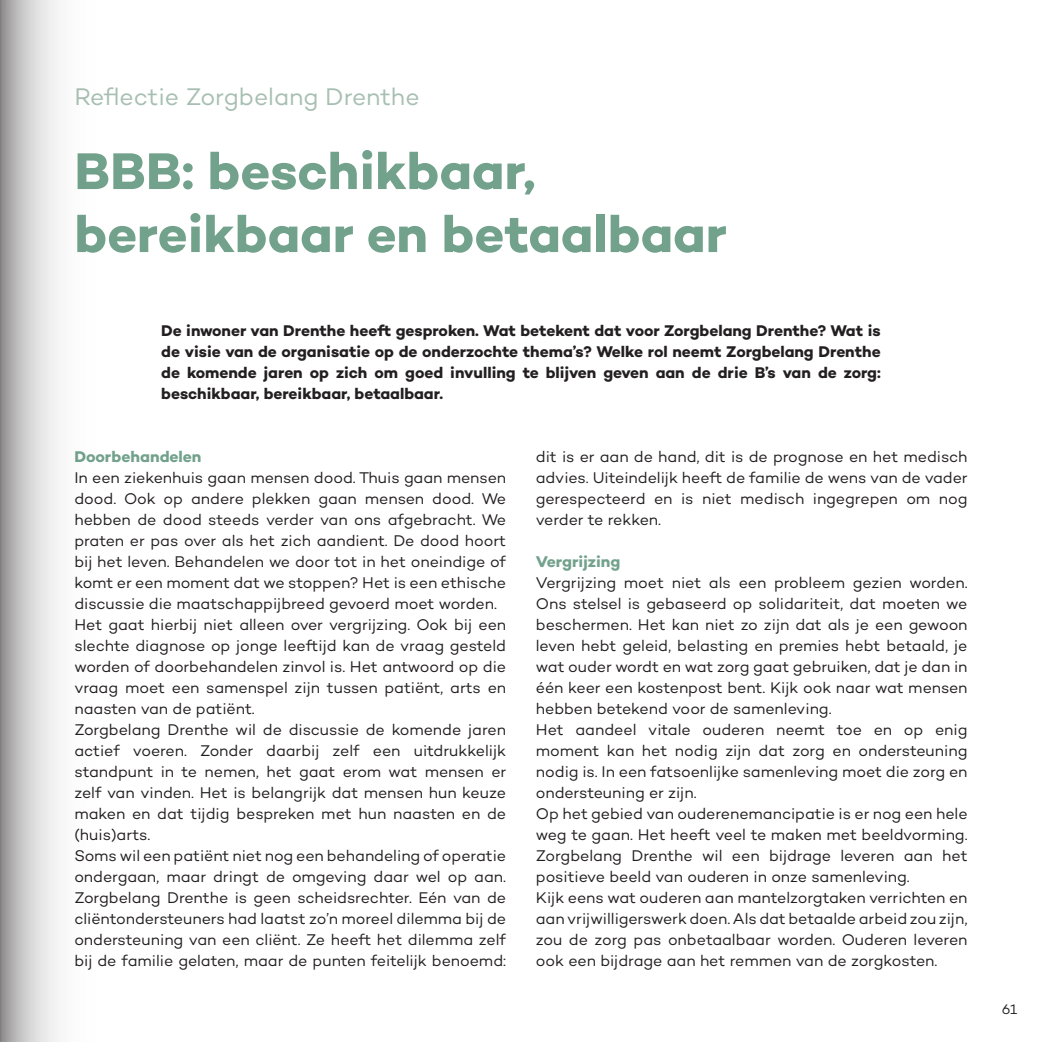
<style>
.page{position:relative;width:1042px;height:1042px;background:#fff}
.page>*{position:absolute;margin:0;border:0;box-sizing:border-box;transform-origin:0 0}
.t1{font:700 52.5px/63px "Campton";color:#72a18c}
.t2{font:24.5px "Campton";letter-spacing:-.005em;color:#a7bfb2}
.t3{font:15.75px/21px "Campton";letter-spacing:-.005em;color:#231f20}
.t4{font:700 15.75px/21px "Campton";color:#231f20;text-align:justify}
.t5{font:700 15.75px "Campton";color:#72a18c}
.t6{font:14px "Campton";color:#231f20}
</style>
<div class="page">
<svg style="left:0;top:0;width:58px;height:1042px"></svg>
<h2 class="t2" style="left:74px;top:81px;width:347px">Reflectie Zorgbelang Drenthe</h2>
<h1 class="t1" style="left:74px;top:139px;width:654px">BBB: beschikbaar, bereikbaar en betaalbaar</h1>
<p class="t4" style="left:161px;top:320px;width:721px">De inwoner van Drenthe heeft gesproken. Wat betekent dat voor Zorgbelang Drenthe? Wat is de visie van de organisatie op de onderzochte thema’s? Welke rol neemt Zorgbelang Drenthe de komende jaren op zich om goed invulling te blijven geven aan de drie B’s van de zorg: beschikbaar, bereikbaar, betaalbaar.</p>
<p class="t5" style="left:74px;top:447px;width:129px">Doorbehandelen</p>
<p class="t3" style="left:74px;top:467px;width:433px">In een ziekenhuis gaan mensen dood. Thuis gaan mensen dood. Ook op andere plekken gaan mensen dood. We hebben de dood steeds verder van ons afgebracht. We praten er pas over als het zich aandient. De dood hoort bij het leven. Behandelen we door tot in het oneindige of komt er een moment dat we stoppen? Het is een ethische discussie die maatschappijbreed gevoerd moet worden.<br>Het gaat hierbij niet alleen over vergrijzing. Ook bij een slechte diagnose op jonge leeftijd kan de vraag gesteld worden of doorbehandelen zinvol is. Het antwoord op die vraag moet een samenspel zijn tussen patiënt, arts en naasten van de patiënt.<br>Zorgbelang Drenthe wil de discussie de komende jaren actief voeren. Zonder daarbij zelf een uitdrukkelijk standpunt in te nemen, het gaat erom wat mensen er zelf van vinden. Het is belangrijk dat mensen hun keuze maken en dat tijdig bespreken met hun naasten en de (huis)arts.<br>Soms wil een patiënt niet nog een behandeling of operatie ondergaan, maar dringt de omgeving daar wel op aan.<br>Zorgbelang Drenthe is geen scheidsrechter. Eén van de cliëntondersteuners had laatst zo’n moreel dilemma bij de ondersteuning van een cliënt. Ze heeft het dilemma zelf bij de familie gelaten, maar de punten feitelijk benoemd:</p>
<p class="t3" style="left:536px;top:446px;width:433px;text-align:justify">dit is er aan de hand, dit is de prognose en het medisch advies. Uiteindelijk heeft de familie de wens van de vader gerespecteerd en is niet medisch ingegrepen om nog verder te rekken.</p>
<p class="t5" style="left:536px;top:551px;width:86px">Vergrijzing</p>
<p class="t3" style="left:536px;top:572px;width:433px">Vergrijzing moet niet als een probleem gezien worden.<br>Ons stelsel is gebaseerd op solidariteit, dat moeten we beschermen. Het kan niet zo zijn dat als je een gewoon leven hebt geleid, belasting en premies hebt betaald, je wat ouder wordt en wat zorg gaat gebruiken, dat je dan in één keer een kostenpost bent. Kijk ook naar wat mensen hebben betekend voor de samenleving.<br>Het aandeel vitale ouderen neemt toe en op enig moment kan het nodig zijn dat zorg en ondersteuning nodig is. In een fatsoenlijke samenleving moet die zorg en ondersteuning er zijn.<br>Op het gebied van ouderenemancipatie is er nog een hele weg te gaan. Het heeft veel te maken met beeldvorming.<br>Zorgbelang Drenthe wil een bijdrage leveren aan het positieve beeld van ouderen in onze samenleving.<br>Kijk eens wat ouderen aan mantelzorgtaken verrichten en aan vrijwilligerswerk doen. Als dat betaalde arbeid zou zijn, zou de zorg pas onbetaalbaar worden. Ouderen leveren ook een bijdrage aan het remmen van de zorgkosten.</p>
<p class="t6" style="left:1001px;top:1001px;width:17px">61</p>
</div>
